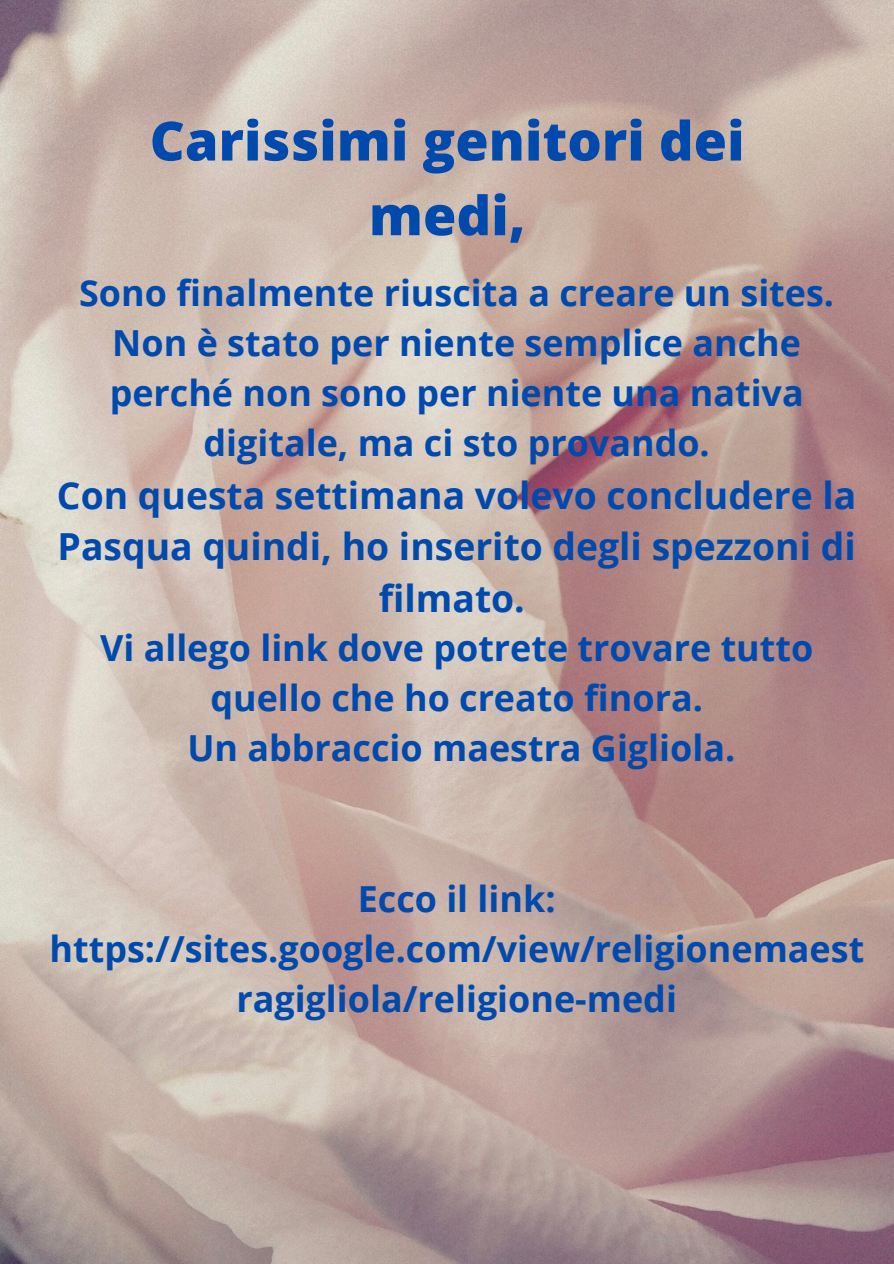
<style>
.page{position:relative;width:894px;height:1264px;background:#fff}
.page>*{position:absolute;margin:0;border:0;box-sizing:border-box;transform-origin:0 0}
.t1{font:800 54px/74.7px "Open Sans";color:#004aad;text-align:center}
.t2{font:700 37.2px/51.4px "Open Sans";color:#004aad;text-align:center}
.t3{font:700 35.85px/50.1px "Open Sans";color:#004aad;text-align:center}
</style>
<div class="page">
<img style="left:0;top:0;width:893px;height:1263px">
<h1 class="t1" style="left:150px;top:102px;width:596px">Carissimi genitori dei medi,</h1>
<p class="t3" style="left:79px;top:267px;width:756px">Sono finalmente riuscita a creare un sites.<br>Non è stato per niente semplice anche perché non sono per niente una nativa digitale, ma ci sto provando.</p>
<p class="t2" style="left:57px;top:468px;width:800px">Con questa settimana volevo concludere la<br>Pasqua quindi, ho inserito degli spezzoni di filmato.</p>
<p class="t3" style="left:100px;top:621px;width:714px">Vi allego link dove potrete trovare tutto quello che ho creato finora.<br>Un abbraccio maestra Gigliola.</p>
<p class="t3" style="left:50px;top:872px;width:815px">Ecco il link: https://sites.google.com/view/religionemaest ragigliola/religione-medi</p>
</div>
